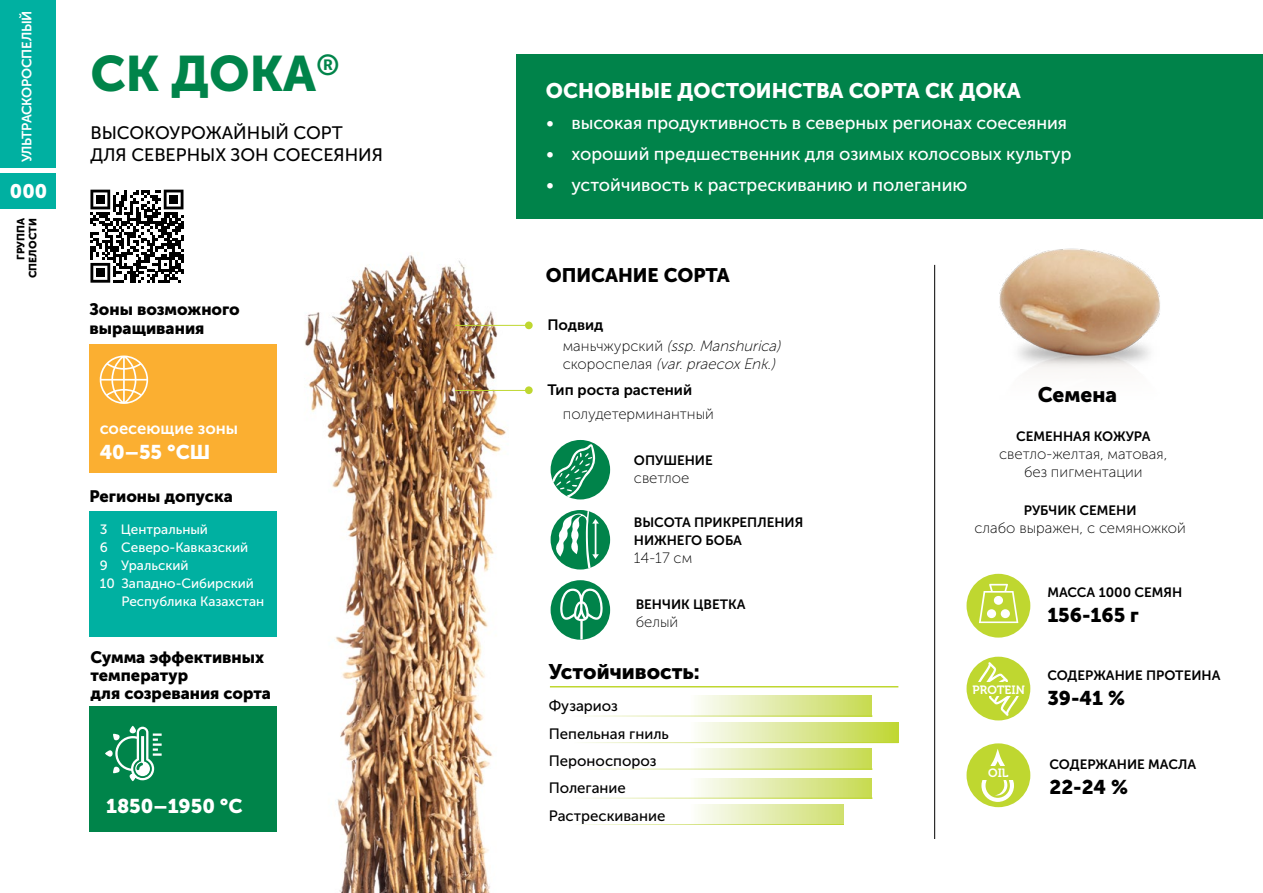
<style>
.page{position:relative;width:1263px;height:893px;background:#fff}
.page>*{position:absolute;margin:0;border:0;box-sizing:border-box;transform-origin:0 0}
.t1{font:49.5px "Museo Sans Cyrl 900";color:#00844a}
.t2{font:21px "Museo Sans Cyrl 900";color:#fff}
.t3{font:21px "Museo Sans Cyrl 900";color:#000}
.t4{font:19.8px "Museo Sans Cyrl 900";color:#000}
.t5{font:19.8px "Museo Sans Cyrl 900";color:#fff}
.t6{font:19.5px "Museo Sans Cyrl 900";color:#000}
.t7{font:19.5px "Museo Sans Cyrl 900";color:#fff}
.t8{font:18px "Museo Sans Cyrl 500";color:#fff}
.t9{font:18px/21.6px "Museo Sans Cyrl 500";color:#000}
.t10{font:16.5px/18px "Museo Sans Cyrl 900";color:#000}
.t11{font:16.5px "Museo Sans Cyrl 700";color:#fff}
.t12{font:15px/18px "Museo Sans Cyrl 100";color:#000;text-align:center}
.t13{font:15px/27.3px "Museo Sans Cyrl 500";color:#000}
.t14{font:italic 15px/18px "Museo Sans Cyrl 100";color:#000}
.t15{font:15px "Museo Sans Cyrl 700";color:#000}
.t16{font:13.5px/18px "Museo Sans Cyrl 700";color:#000}
.t17{font:13.5px "Museo Sans Cyrl 500";color:#fff}
.t18{font:13.5px "Museo Sans Cyrl 700";letter-spacing:-.02em;color:#fff}
.t19{font:12px "Museo Cyrillic 700";color:#fff}
.t20{font:10.5px/12px "Museo Sans Cyrl 900";color:#000;text-align:right}
.s1{font-style:normal}
</style>
<div class="page">
<hr style="left:55px;top:0;width:1px;height:893px;background:#000">
<div style="left:90px;top:344px;width:187px;height:129px;background:#fbaf31"></div>
<div style="left:90px;top:511px;width:187px;height:125px;background:#00b0a1"></div>
<div style="left:90px;top:706px;width:187px;height:126px;background:#00844a"></div>
<svg style="left:105px;top:726px;width:57px;height:55px"></svg>
<svg style="left:100px;top:355px;width:48px;height:49px"></svg>
<img style="left:305px;top:218px;width:226px;height:675px">
<div style="left:516px;top:54px;width:747px;height:164px;background:#00834a"></div>
<svg style="left:589px;top:696px;width:283px;height:20px"></svg>
<svg style="left:591px;top:749px;width:281px;height:20px"></svg>
<svg style="left:595px;top:778px;width:277px;height:20px"></svg>
<svg style="left:698px;top:804px;width:146px;height:20px;background:#e4ecb0"></svg>
<svg style="left:698px;top:722px;width:200px;height:20px;background:#dce896"></svg>
<div style="left:966px;top:574px;width:64px;height:64px;background:#bfd730;border-radius:50%"></div>
<svg style="left:979px;top:584px;width:39px;height:39px"></svg>
<div style="left:1001px;top:609px;width:9px;height:9px;background:#fff;border-radius:50%"></div>
<div style="left:987px;top:609px;width:9px;height:9px;background:#fff;border-radius:50%"></div>
<div style="left:994px;top:596px;width:9px;height:9px;background:#fff;border-radius:50%"></div>
<hr style="left:934px;top:265px;width:1px;height:574px;background:#000">
<div style="left:525px;top:321px;width:8px;height:8px;background:#bfd730;border-radius:50%"></div>
<div style="left:525px;top:386px;width:8px;height:8px;background:#bfd730;border-radius:50%"></div>
<div style="left:966px;top:657px;width:64px;height:63px;background:#bfd730;border-radius:50%"></div>
<svg style="left:977px;top:662px;width:43px;height:54px"></svg>
<div style="left:966px;top:743px;width:64px;height:64px;background:#bfd730;border-radius:50%"></div>
<svg style="left:981px;top:749px;width:33px;height:53px"></svg>
<div style="left:0;top:0;width:55px;height:168px;background:#00b0a1"></div>
<div style="left:0;top:173px;width:55px;height:35px;background:#00b0a1"></div>
<hr style="left:455px;top:325px;width:74px;height:1px;background:#bfd730">
<hr style="left:455px;top:390px;width:74px;height:1px;background:#bfd730">
<div style="left:551px;top:510px;width:59px;height:59px;background:#00834a;border-radius:50%"></div>
<svg style="left:554px;top:511px;width:45px;height:57px"></svg>
<div style="left:551px;top:580px;width:59px;height:60px;background:#00834a;border-radius:50%"></div>
<svg style="left:560px;top:588px;width:43px;height:51px"></svg>
<div style="left:551px;top:440px;width:59px;height:59px;background:#00834a;border-radius:50%"></div>
<svg style="left:552px;top:444px;width:44px;height:53px"></svg>
<div style="left:973px;top:682px;width:55px;height:14px;background:#bfd730"></div>
<div style="left:973px;top:767px;width:55px;height:13px;background:#bfd730"></div>
<img style="left:928px;top:218px;width:293px;height:205px">
<hr style="left:550px;top:686px;width:348px;height:1px;background:#bfd730">
<svg style="left:90px;top:190px;width:94px;height:93px"></svg>
<div style="left:96px;top:195px;width:9px;height:9px;background:#000"></div>
<div style="left:169px;top:195px;width:9px;height:9px;background:#000"></div>
<div style="left:96px;top:269px;width:9px;height:8px;background:#000"></div>
<p class="t18" style="left:19px;top:162px;width:151px;rotate:-90deg">ультраско роспелы й</p>
<p class="t7" style="left:10px;top:180px;width:39px">000</p>
<p class="t20" style="left:15px;top:278px;width:60px;rotate:-90deg">Группа спелости</p>
<h1 class="t1" style="left:90px;top:46px;width:251px">СК ДОКА<sup>®</sup></h1>
<p class="t9" style="left:90px;top:122px;width:294px">Высокоурожайный сорт для северных зон соесеяния</p>
<p class="t10" style="left:90px;top:299px;width:152px;line-height:19.8px">Зоны возможного выращивания</p>
<p class="t11" style="left:100px;top:419px;width:140px">соесеющие зоны</p>
<p class="t5" style="left:100px;top:441px;width:112px">40–55 °СШ</p>
<p class="t10" style="left:90px;top:487px;width:145px">Регионы допуска</p>
<p class="t17" style="left:100px;top:522px;width:110px">3 Центральный</p>
<p class="t17" style="left:100px;top:539px;width:150px">6 Северо-Кавказский</p>
<p class="t17" style="left:100px;top:557px;width:90px">9 Уральский</p>
<p class="t17" style="left:100px;top:575px;width:156px">10 Западно-Сибирский</p>
<p class="t17" style="left:121px;top:594px;width:144px">Республика Казахстан</p>
<p class="t10" style="left:90px;top:648px;width:182px">Сумма эффективных температур<br>для созревания сорта</p>
<p class="t5" style="left:106px;top:795px;width:138px">1850–1950 °С</p>
<p class="t2" style="left:546px;top:79px;width:476px">ОСНОВНЫЕ ДОСТОИНСТВА СОРТА СК ДОКА</p>
<p class="t8" style="left:546px;top:113px;width:523px">• высокая продуктивность в северных регионах соесеяния</p>
<p class="t8" style="left:546px;top:144px;width:527px">• хороший предшественник для озимых колосовых культур</p>
<p class="t8" style="left:546px;top:175px;width:423px">• устойчивость к растрескиванию и полеганию</p>
<p class="t6" style="left:546px;top:264px;width:185px">ОПИСАНИЕ СОРТА</p>
<p class="t15" style="left:547px;top:316px;width:58px">Подвид</p>
<p class="t14" style="left:563px;top:337px;width:223px"><span class="s1">м а н ь ч жу р с к и й</span> (ssp.Manshurica) <span class="s1">с ко р о с п ел а я</span> (var.praecoxEnk.)</p>
<p class="t15" style="left:547px;top:381px;width:146px">Тип роста растений</p>
<p class="t12" style="left:563px;top:405px;width:153px">полудетерминантный</p>
<p class="t16" style="left:634px;top:451px;width:80px">ОПУШЕНИЕ</p>
<p class="t12" style="left:634px;top:469px;width:57px">светлое</p>
<p class="t16" style="left:634px;top:513px;width:170px">ВЫСОТА ПРИКРЕПЛЕНИЯ<br>НИЖНЕГО БОБА</p>
<p class="t12" style="left:634px;top:549px;width:60px">14-17 см</p>
<p class="t16" style="left:636px;top:595px;width:102px">ВЕНЧИК ЦВЕТКА</p>
<p class="t12" style="left:636px;top:613px;width:44px">белый</p>
<p class="t3" style="left:549px;top:660px;width:152px">Устойчивость:</p>
<p class="t13" style="left:549px;top:693px;width:122px">Фузариоз<br>Пепельная гниль<br>Пероноспороз<br>Полегание<br>Растрескивание</p>
<p class="t3" style="left:1038px;top:383px;width:81px">Семена</p>
<p class="t16" style="left:1016px;top:427px;width:39px">семенн</p>
<p class="t16" style="left:1073px;top:427px;width:79px">ая кожура</p>
<p class="t12" style="left:999px;top:445px;width:170px">светло-желтая, матовая, без пигментации</p>
<p class="t16" style="left:1024px;top:502px;width:95px">рубчи к семени</p>
<p class="t12" style="left:974px;top:519px;width:213px">слабо выражен, с семяножкой</p>
<p class="t19" style="left:973px;top:683px;width:54px">PROTEIN</p>
<p class="t19" style="left:988px;top:766px;width:22px">OIL</p>
<p class="t16" style="left:1047px;top:583px;width:11px">МАССА</p>
<p class="t16" style="left:1099px;top:583px;width:83px">1000 семян</p>
<p class="t4" style="left:1047px;top:603px;width:93px">156-165 г</p>
<p class="t16" style="left:1047px;top:667px;width:49px">СОДЕРЖА</p>
<p class="t16" style="left:1115px;top:667px;width:60px">НИЕ Протеин</p>
<p class="t16" style="left:1212px;top:667px;width:10px">а</p>
<p class="t4" style="left:1047px;top:687px;width:79px">39-41 %</p>
<p class="t16" style="left:1049px;top:756px;width:49px">СОДЕРЖА</p>
<p class="t16" style="left:1117px;top:756px;width:42px">НИЕ МАС</p>
<p class="t16" style="left:1178px;top:756px;width:19px">ЛА</p>
<p class="t4" style="left:1049px;top:776px;width:80px">22-24 %</p>
</div>
